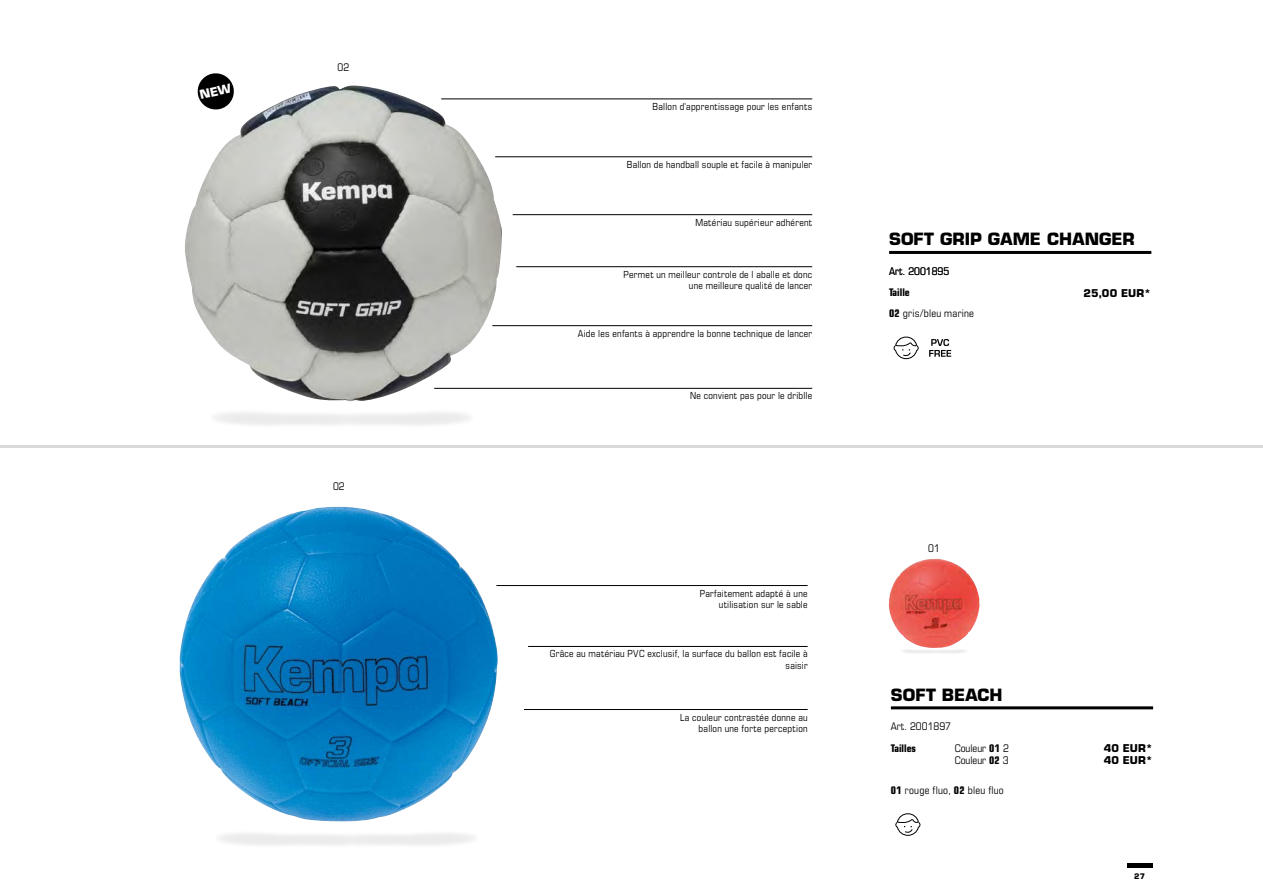
<style>
.page{position:relative;width:1263px;height:893px;background:#fff}
.page>*{position:absolute;margin:0;border:0;box-sizing:border-box;transform-origin:0 0}
.t1{font:700 16.5px "Kempastile";letter-spacing:.005em;color:#000}
.t2{font:condensed 10.5px/12.6px "Eurostile LT Std";color:#000}
.t3{font:condensed 10.5px/21.3px "Eurostile LT Std";letter-spacing:.025em;color:#000}
.t4{font:700 10.5px/12.6px "Eurostile LT Std";letter-spacing:.01em;color:#000}
.t5{font:700 condensed 10.5px "Eurostile LT Std";color:#000}
.t6{font:condensed 9.75px/11.7px "Eurostile LT Std";letter-spacing:.025em;color:#000;text-align:right}
.t7{font:700 7.5px "Kempastile";color:#000}
.s1{font-weight:700}
</style>
<div class="page">
<hr style="left:0;top:445px;width:1263px;height:3px;background:#dadada">
<img style="left:888px;top:559px;width:92px;height:89px">
<img style="left:185px;top:85px;width:317px;height:317px">
<img style="left:179px;top:507px;width:319px;height:315px">
<hr style="left:891px;top:706px;width:262px;height:3px;background:#000">
<svg style="left:895px;top:813px;width:25px;height:23px"></svg>
<hr style="left:496px;top:585px;width:312px;height:1px;background:#000">
<hr style="left:524px;top:709px;width:284px;height:1px;background:#000">
<hr style="left:528px;top:646px;width:280px;height:1px;background:#000">
<hr style="left:889px;top:251px;width:262px;height:3px;background:#000">
<svg style="left:894px;top:337px;width:24px;height:22px"></svg>
<svg style="left:929px;top:339px;width:22px;height:18px"></svg>
<hr style="left:492px;top:325px;width:320px;height:1px;background:#000">
<hr style="left:434px;top:388px;width:378px;height:1px;background:#000">
<hr style="left:441px;top:99px;width:371px;height:1px;background:#000">
<hr style="left:513px;top:214px;width:299px;height:1px;background:#000">
<hr style="left:516px;top:266px;width:296px;height:1px;background:#000">
<hr style="left:495px;top:156px;width:317px;height:1px;background:#000">
<hr style="left:1127px;top:863px;width:25px;height:4px;background:#000">
<svg style="left:196px;top:73px;width:39px;height:38px"></svg>
<p class="t2" style="left:337px;top:61px;width:13px">02</p>
<p class="t2" style="left:333px;top:479px;width:13px">02</p>
<p class="t6" style="left:653px;top:100px;width:161px">Ballon d'apprentissage pour les enfants</p>
<p class="t6" style="left:627px;top:158px;width:187px">Ballon de handball souple et facile à manipuler</p>
<p class="t6" style="left:695px;top:216px;width:118px">Matériau supérieur adhérent</p>
<p class="t6" style="left:623px;top:268px;width:190px">Permet un meilleur controle de l aballe et donc une meilleure qualité de lancer</p>
<p class="t6" style="left:578px;top:327px;width:236px">Aide les enfants à apprendre la bonne technique de lancer</p>
<p class="t6" style="left:690px;top:390px;width:124px">Ne convient pas pour le driblle</p>
<p class="t6" style="left:700px;top:587px;width:109px">Parfaitement adapté à une utilisation sur le sable</p>
<p class="t6" style="left:550px;top:648px;width:259px">Grâce au matériau PVC exclusif, la surface du ballon est facile à saisir</p>
<p class="t6" style="left:680px;top:711px;width:129px">La couleur contrastée donne au ballon une forte perception</p>
<h1 class="t1" style="left:889px;top:229px;width:247px">SOFT GRIP GAME CHANGER</h1>
<p class="t2" style="left:889px;top:264px;width:62px">Art. 2001895</p>
<p class="t3" style="left:889px;top:282px;width:87px"><span class="s1">Taille<br>02</span> gris/bleu marine</p>
<p class="t4" style="left:1083px;top:286px;width:69px">25,00 EUR*</p>
<p class="t2" style="left:928px;top:542px;width:13px">01</p>
<h1 class="t1" style="left:891px;top:685px;width:113px">SOFT BEACH</h1>
<p class="t2" style="left:891px;top:720px;width:62px">Art. 2001897</p>
<p class="t5" style="left:891px;top:741px;width:27px">Tailles</p>
<p class="t2" style="left:955px;top:741px;width:56px">Couleur <span class="s1">01</span> 2<br>Couleur <span class="s1">02</span> 3</p>
<p class="t3" style="left:891px;top:780px;width:114px"><span class="s1">01</span> rouge fluo, <span class="s1">02</span> bleu fluo</p>
<p class="t4" style="left:1104px;top:741px;width:51px">40 EUR*<br>40 EUR*</p>
<p class="t7" style="left:1134px;top:871px;width:12px">27</p>
</div>
